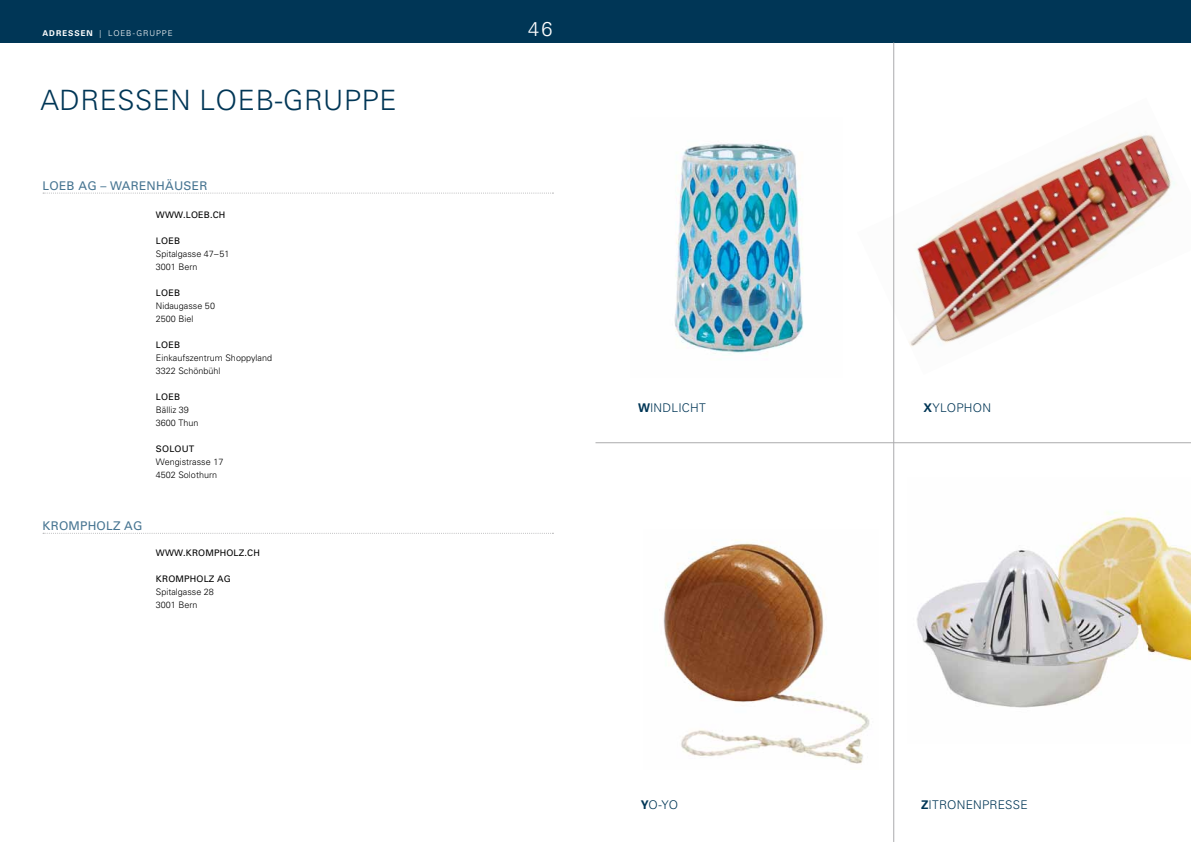
<style>
.page{position:relative;width:1191px;height:842px;background:#fff}
.page>*{position:absolute;margin:0;border:0;box-sizing:border-box;transform-origin:0 0}
.t1{font:300 28px "Univers";color:#003656}
.t2{font:300 20px "Univers";color:#fff}
.t3{font:300 12px "Univers";color:#003656}
.t4{font:12px "Univers";letter-spacing:.02em;color:#467491}
.t5{font:300 9px/13px "Univers";color:#000}
.t6{font:9px "Univers";letter-spacing:.02em;color:#000}
.t7{font:300 8px "Univers";letter-spacing:.12em;color:#fff}
.s1{font-weight:700}
</style>
<div class="page">
<img style="left:894px;top:98px;width:281px;height:277px">
<div style="left:0;top:0;width:595px;height:43px;background:#003656"></div>
<svg style="left:43px;top:193px;width:510px;height:1px"></svg>
<svg style="left:43px;top:533px;width:510px;height:1px"></svg>
<div style="left:595px;top:0;width:596px;height:43px;background:#003656"></div>
<hr style="left:595px;top:442px;width:596px;height:1px;background:#ababad">
<hr style="left:893px;top:43px;width:1px;height:799px;background:#ababad">
<img style="left:674px;top:143px;width:130px;height:211px">
<img style="left:663px;top:539px;width:207px;height:225px">
<img style="left:916px;top:512px;width:275px;height:196px">
<p class="t7" style="left:43px;top:28px;width:132px"><span class="s1">ADRESSEN</span> | LOEB-GRUPPE</p>
<h2 class="t2" style="left:528px;top:17px;width:26px">46</h2>
<h1 class="t1" style="left:40px;top:83px;width:38px">Adresse</h1>
<h1 class="t1" style="left:170px;top:83px;width:65px">n Loeb</h1>
<h1 class="t1" style="left:275px;top:83px;width:48px">-Gruppe</h1>
<h3 class="t4" style="left:43px;top:178px;width:16px">LOEB</h3>
<h3 class="t4" style="left:78px;top:178px;width:70px">AG – WARENH</h3>
<h3 class="t4" style="left:165px;top:178px;width:44px">ÄUSER</h3>
<p class="t6" style="left:156px;top:209px;width:37px">WWW.LOEB</p>
<p class="t6" style="left:210px;top:209px;width:15px">.CH</p>
<p class="t6" style="left:156px;top:235px;width:13px">LOEB</p>
<p class="t5" style="left:156px;top:247px;width:75px">Spitalgasse 47–51<br>3001 Bern</p>
<p class="t6" style="left:156px;top:287px;width:13px">LOEB</p>
<p class="t5" style="left:156px;top:299px;width:61px">N idaugasse 50<br>2500 Biel</p>
<p class="t6" style="left:156px;top:339px;width:13px">LOEB</p>
<p class="t5" style="left:156px;top:351px;width:118px">Einkaufszentrum Shoppyland<br>3322 Schönbühl</p>
<p class="t6" style="left:156px;top:391px;width:13px">LOEB</p>
<p class="t5" style="left:156px;top:403px;width:44px">Bälliz 39<br>3600 Thun</p>
<p class="t6" style="left:156px;top:443px;width:8px">SOLO</p>
<p class="t6" style="left:182px;top:443px;width:14px">UT</p>
<p class="t5" style="left:156px;top:455px;width:69px">Wengistrasse 17<br>4502 Solothurn</p>
<h3 class="t4" style="left:43px;top:519px;width:55px">KRO MPHOLZ</h3>
<h3 class="t4" style="left:124px;top:519px;width:20px">AG</h3>
<p class="t6" style="left:156px;top:547px;width:71px">WWW.KRO MPHOLZ</p>
<p class="t6" style="left:244px;top:547px;width:15px">.CH</p>
<p class="t6" style="left:156px;top:573px;width:41px">KRO MPHOLZ</p>
<p class="t6" style="left:217px;top:573px;width:15px">AG</p>
<p class="t5" style="left:156px;top:585px;width:60px">Spitalgasse 28<br>3001 Bern</p>
<h3 class="t3" style="left:638px;top:401px;width:33px"><span class="s1">W</span>indlicht</h3>
<h3 class="t3" style="left:923px;top:401px;width:19px"><span class="s1">x</span>ylopho</h3>
<h3 class="t3" style="left:982px;top:401px;width:10px">n</h3>
<h3 class="t3" style="left:641px;top:797px;width:30px"><span class="s1">y</span>o -yo</h3>
<h3 class="t3" style="left:921px;top:797px;width:15px"><span class="s1">z</span>itro</h3>
<h3 class="t3" style="left:956px;top:797px;width:34px">nenpresse</h3>
</div>
